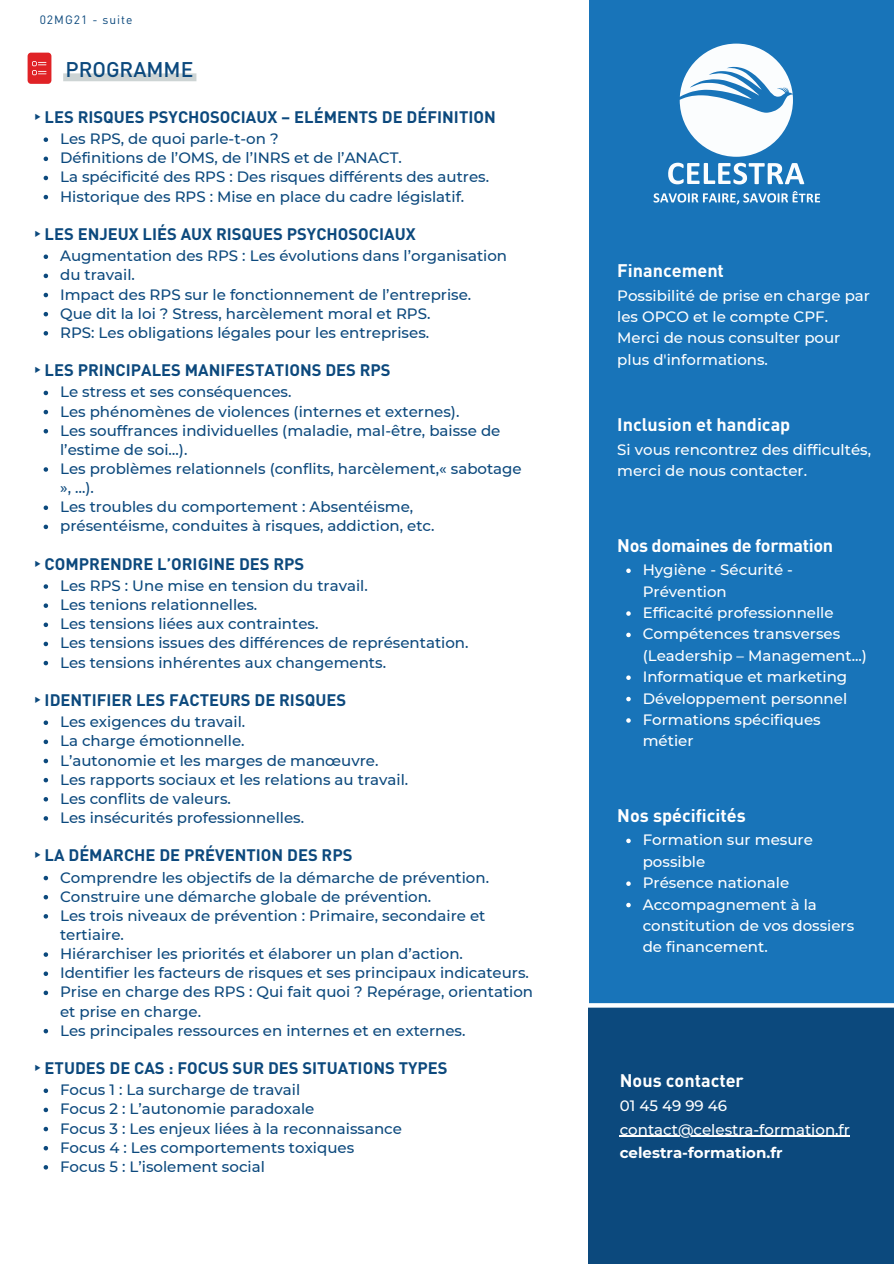
<style>
.page{position:relative;width:894px;height:1264px;background:#fff}
.page>*{position:absolute;margin:0;border:0;box-sizing:border-box;transform-origin:0 0}
.t1{font:500 21px "DIN Arabic";color:#0c497d}
.t2{font:700 18px "DIN Arabic";color:#fff}
.t3{font:700 18px "DIN Arabic";letter-spacing:-.02em;color:#fff}
.t4{font:700 16.5px "DIN Arabic";color:#0c497d}
.t5{font:500 15px/19.2px "Montserrat";color:#0c497d}
.t6{font:500 15px/21.3px "Montserrat";color:#fff}
.t7{font:12px "DIN Arabic";letter-spacing:.085em;color:#0c497d}
.s1{font-family:"Noto Sans"}
.s2{font-weight:700}
</style>
<div class="page">
<div style="left:63px;top:73px;width:133px;height:8px;background:#cdd4d4"></div>
<div style="left:28px;top:53px;width:23px;height:31px;background:#e02226;border-radius:3px"></div>
<svg style="left:32px;top:61px;width:14px;height:14px"></svg>
<svg style="left:44px;top:137px;width:4px;height:5px"></svg>
<svg style="left:44px;top:157px;width:4px;height:4px"></svg>
<svg style="left:44px;top:176px;width:4px;height:4px"></svg>
<svg style="left:44px;top:195px;width:4px;height:4px"></svg>
<svg style="left:44px;top:254px;width:4px;height:5px"></svg>
<svg style="left:44px;top:274px;width:4px;height:4px"></svg>
<svg style="left:44px;top:293px;width:4px;height:4px"></svg>
<svg style="left:44px;top:312px;width:4px;height:4px"></svg>
<svg style="left:44px;top:331px;width:4px;height:4px"></svg>
<svg style="left:44px;top:391px;width:4px;height:4px"></svg>
<svg style="left:44px;top:410px;width:4px;height:4px"></svg>
<svg style="left:44px;top:429px;width:4px;height:4px"></svg>
<svg style="left:44px;top:467px;width:4px;height:5px"></svg>
<svg style="left:44px;top:505px;width:4px;height:5px"></svg>
<svg style="left:44px;top:524px;width:4px;height:5px"></svg>
<svg style="left:44px;top:584px;width:4px;height:5px"></svg>
<svg style="left:44px;top:603px;width:4px;height:5px"></svg>
<svg style="left:44px;top:622px;width:4px;height:5px"></svg>
<svg style="left:44px;top:641px;width:4px;height:5px"></svg>
<svg style="left:44px;top:661px;width:4px;height:4px"></svg>
<svg style="left:44px;top:720px;width:4px;height:5px"></svg>
<svg style="left:44px;top:739px;width:4px;height:5px"></svg>
<svg style="left:44px;top:758px;width:4px;height:5px"></svg>
<svg style="left:44px;top:778px;width:4px;height:4px"></svg>
<svg style="left:44px;top:797px;width:4px;height:4px"></svg>
<svg style="left:44px;top:816px;width:4px;height:4px"></svg>
<svg style="left:44px;top:875px;width:4px;height:5px"></svg>
<svg style="left:44px;top:895px;width:4px;height:4px"></svg>
<svg style="left:44px;top:914px;width:4px;height:4px"></svg>
<svg style="left:44px;top:952px;width:4px;height:4px"></svg>
<svg style="left:44px;top:971px;width:4px;height:5px"></svg>
<svg style="left:44px;top:990px;width:4px;height:5px"></svg>
<svg style="left:44px;top:1028px;width:4px;height:5px"></svg>
<svg style="left:44px;top:1088px;width:4px;height:5px"></svg>
<svg style="left:44px;top:1107px;width:4px;height:5px"></svg>
<svg style="left:44px;top:1126px;width:4px;height:5px"></svg>
<svg style="left:44px;top:1146px;width:4px;height:4px"></svg>
<svg style="left:44px;top:1165px;width:4px;height:4px"></svg>
<div style="left:588px;top:0;width:305px;height:1263px;background:#1874b9"></div>
<svg style="left:653px;top:191px;width:166px;height:13px"></svg>
<svg style="left:668px;top:163px;width:136px;height:21px"></svg>
<svg style="left:679px;top:44px;width:113px;height:113px"></svg>
<div style="left:588px;top:1005px;width:305px;height:258px;background:#0c497d"></div>
<svg style="left:626px;top:568px;width:4px;height:5px"></svg>
<svg style="left:626px;top:611px;width:4px;height:4px"></svg>
<svg style="left:626px;top:632px;width:4px;height:5px"></svg>
<svg style="left:626px;top:675px;width:4px;height:5px"></svg>
<svg style="left:626px;top:696px;width:4px;height:5px"></svg>
<svg style="left:626px;top:718px;width:4px;height:4px"></svg>
<svg style="left:626px;top:838px;width:4px;height:5px"></svg>
<svg style="left:626px;top:881px;width:4px;height:4px"></svg>
<svg style="left:626px;top:902px;width:4px;height:5px"></svg>
<hr style="left:619px;top:1135px;width:230px;height:1px;background:#fff">
<svg style="left:588px;top:1003px;width:305px;height:4px"></svg>
<p class="t7" style="left:40px;top:15px;width:94px">02MG21 - suite</p>
<p class="t1" style="left:65px;top:61px;width:129px">PROGRAMME</p>
<h1 class="t4" style="left:35px;top:110px;width:462px"><span class="s1">‣</span> LES RISQUES PSYCHOSOCIAUX – ELÉMENTS DE DÉFINITION</h1>
<h2 class="t5" style="left:60px;top:129px;width:220px">Les RPS, de quoi parle-t-on ?</h2>
<p class="t5" style="left:60px;top:148px;width:343px">Définitions de l’OMS, de l’INRS et de l’ANACT.</p>
<p class="t5" style="left:60px;top:167px;width:430px">La spécificité des RPS : Des risques différents des autres.</p>
<p class="t5" style="left:60px;top:187px;width:405px">Historique des RPS : Mise en place du cadre législatif.</p>
<p class="t4" style="left:35px;top:227px;width:382px"><span class="s1">‣</span> LES ENJEUX LIÉS AUX RISQUES PSYCHOSOCIAUX</p>
<h2 class="t5" style="left:60px;top:246px;width:448px">Augmentation des RPS : Les évolutions dans l’organisation</h2>
<p class="t5" style="left:60px;top:265px;width:76px">du travail.</p>
<p class="t5" style="left:60px;top:284px;width:412px">Impact des RPS sur le fonctionnement de l’entreprise.</p>
<p class="t5" style="left:60px;top:304px;width:372px">Que dit la loi ? Stress, harcèlement moral et RPS.</p>
<p class="t5" style="left:60px;top:323px;width:370px">RPS: Les obligations légales pour les entreprises.</p>
<p class="t4" style="left:35px;top:363px;width:357px"><span class="s1">‣</span> LES PRINCIPALES MANIFESTATIONS DES RPS</p>
<h2 class="t5" style="left:60px;top:382px;width:233px">Le stress et ses conséquences.</h2>
<p class="t5" style="left:60px;top:401px;width:400px">Les phénomènes de violences (internes et externes).</p>
<p class="t5" style="left:60px;top:421px;width:441px">Les souffrances individuelles (maladie, mal-être, baisse de l’estime de soi…).</p>
<p class="t5" style="left:60px;top:459px;width:463px">Les problèmes relationnels (conflits, harcèlement,« sabotage », …).</p>
<p class="t5" style="left:60px;top:497px;width:354px">Les troubles du comportement : Absentéisme,</p>
<p class="t5" style="left:60px;top:516px;width:376px">présentéisme, conduites à risques, addiction, etc.</p>
<p class="t4" style="left:35px;top:557px;width:271px"><span class="s1">‣</span> COMPRENDRE L’ORIGINE DES RPS</p>
<h2 class="t5" style="left:60px;top:576px;width:309px">Les RPS : Une mise en tension du travail.</h2>
<p class="t5" style="left:60px;top:595px;width:199px">Les tenions relationnelles.</p>
<p class="t5" style="left:60px;top:614px;width:260px">Les tensions liées aux contraintes.</p>
<p class="t5" style="left:60px;top:633px;width:410px">Les tensions issues des différences de représentation.</p>
<p class="t5" style="left:60px;top:652px;width:327px">Les tensions inhérentes aux changements.</p>
<p class="t4" style="left:35px;top:693px;width:313px"><span class="s1">‣</span> IDENTIFIER LES FACTEURS DE RISQUES</p>
<h2 class="t5" style="left:60px;top:712px;width:187px">Les exigences du travail.</h2>
<p class="t5" style="left:60px;top:731px;width:186px">La charge émotionnelle.</p>
<p class="t5" style="left:60px;top:750px;width:320px">L’autonomie et les marges de manœuvre.</p>
<p class="t5" style="left:60px;top:769px;width:349px">Les rapports sociaux et les relations au travail.</p>
<p class="t5" style="left:60px;top:788px;width:172px">Les conflits de valeurs.</p>
<p class="t5" style="left:60px;top:808px;width:245px">Les insécurités professionnelles.</p>
<p class="t4" style="left:35px;top:848px;width:319px"><span class="s1">‣</span> LA DÉMARCHE DE PRÉVENTION DES RPS</p>
<h2 class="t5" style="left:60px;top:867px;width:430px">Comprendre les objectifs de la démarche de prévention.</h2>
<p class="t5" style="left:60px;top:886px;width:372px">Construire une démarche globale de prévention.</p>
<p class="t5" style="left:60px;top:905px;width:426px">Les trois niveaux de prévention : Primaire, secondaire et tertiaire.</p>
<p class="t5" style="left:60px;top:944px;width:404px">Hiérarchiser les priorités et élaborer un plan d’action.</p>
<p class="t5" style="left:60px;top:963px;width:470px">Identifier les facteurs de risques et ses principaux indicateurs.</p>
<p class="t5" style="left:60px;top:982px;width:474px">Prise en charge des RPS : Qui fait quoi ? Repérage, orientation et prise en charge.</p>
<p class="t5" style="left:60px;top:1020px;width:407px">Les principales ressources en internes et en externes.</p>
<p class="t4" style="left:35px;top:1061px;width:414px"><span class="s1">‣</span> ETUDES DE CAS : FOCUS SUR DES SITUATIONS TYPES</p>
<h2 class="t5" style="left:60px;top:1080px;width:241px">Focus 1 : La surcharge de travail</h2>
<p class="t5" style="left:60px;top:1099px;width:256px">Focus 2 : L’autonomie paradoxale</p>
<p class="t5" style="left:60px;top:1118px;width:343px">Focus 3 : Les enjeux liées à la reconnaissance</p>
<p class="t5" style="left:60px;top:1137px;width:295px">Focus 4 : Les comportements toxiques</p>
<p class="t5" style="left:60px;top:1156px;width:206px">Focus 5 : L’isolement social</p>
<p class="t2" style="left:617px;top:263px;width:108px">Financement</p>
<p class="t6" style="left:617px;top:284px;width:254px">Possibilité de prise en charge par les OPCO et le compte CPF.<br>Merci de nous consulter pour plus d'informations.</p>
<p class="t2" style="left:617px;top:417px;width:175px">Inclusion et handicap</p>
<p class="t6" style="left:617px;top:439px;width:255px">Si vous rencontrez des difficultés, merci de nous contacter.</p>
<h4 class="t3" style="left:617px;top:538px;width:217px">Nos domaines de formation</h4>
<h4 class="t6" style="left:642px;top:559px;width:152px">Hygiène - Sécurité -<br>Prévention</h4>
<h3 class="t6" style="left:642px;top:602px;width:192px">Efficacité professionnelle</h3>
<p class="t6" style="left:642px;top:623px;width:226px">Compétences transverses (Leadership – Management...)</p>
<p class="t6" style="left:642px;top:666px;width:206px">Informatique et marketing</p>
<p class="t6" style="left:642px;top:687px;width:206px">Développement personnel</p>
<p class="t6" style="left:642px;top:709px;width:179px">Formations spécifiques métier</p>
<p class="t2" style="left:617px;top:808px;width:130px">Nos spécificités</p>
<p class="t6" style="left:642px;top:829px;width:172px">Formation sur mesure possible</p>
<h3 class="t6" style="left:642px;top:872px;width:148px">Présence nationale</h3>
<p class="t6" style="left:642px;top:893px;width:213px">Accompagnement à la constitution de vos dossiers de financement.</p>
<p class="t2" style="left:619px;top:1073px;width:125px">Nous contacter</p>
<p class="t6" style="left:619px;top:1094px;width:109px">01 45 49 99 46</p>
<p class="t6" style="left:619px;top:1117px;width:232px;line-height:23.7px">contact@celestra-formation.fr <span class="s2">celestra-formation.fr</span></p>
</div>
